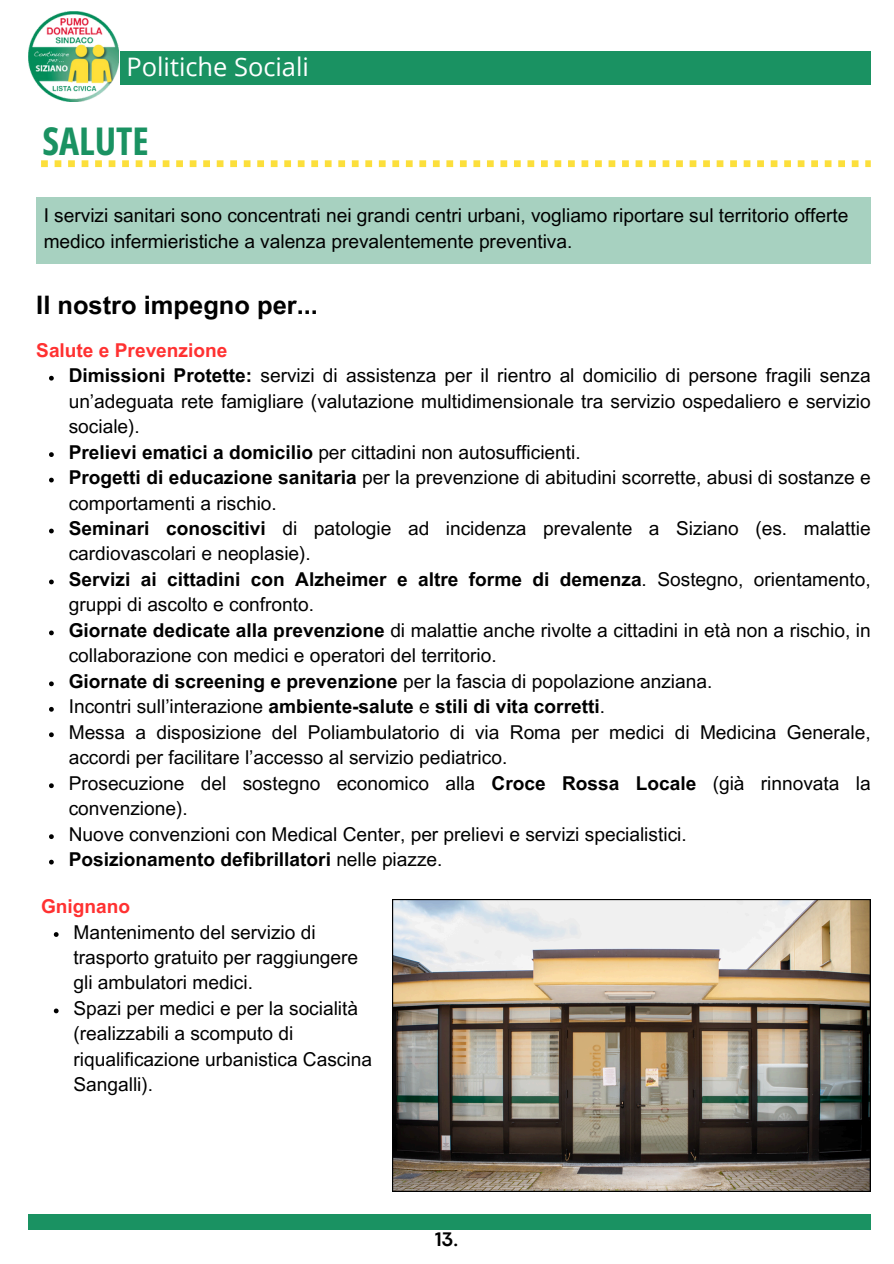
<style>
.page{position:relative;width:894px;height:1264px;background:#fff}
.page>*{position:absolute;margin:0;border:0;box-sizing:border-box;transform-origin:0 0}
.t1{font:700 38.25px "Open Sans Condensed";color:#1a9262}
.t2{font:700 25.5px "Arial MT Pro";color:#000}
.t3{font:25.5px "Open Sans";color:#fff}
.t4{font:700 20.55px "Codec Pro";color:#000}
.t5{font:19.05px/25.5px "Arial MT Pro";color:#000}
.t6{font:700 19.05px/25.5px "Arial MT Pro";color:#000}
.t7{font:700 19.05px "Arial MT Pro";color:#ff3131}
.s1{font-weight:700}
.s2{font-weight:400}
</style>
<div class="page">
<div style="left:36px;top:197px;width:834px;height:67px;background:#a7d1c0"></div>
<div style="left:121px;top:52px;width:749px;height:33px;background:#1a9262"></div>
<img style="left:28px;top:12px;width:90px;height:90px">
<svg style="left:41px;top:160px;width:829px;height:7px"></svg>
<svg style="left:49px;top:376px;width:5px;height:4px"></svg>
<svg style="left:49px;top:452px;width:5px;height:5px"></svg>
<svg style="left:49px;top:477px;width:5px;height:5px"></svg>
<svg style="left:49px;top:528px;width:5px;height:5px"></svg>
<svg style="left:49px;top:579px;width:5px;height:5px"></svg>
<svg style="left:49px;top:630px;width:5px;height:5px"></svg>
<svg style="left:49px;top:681px;width:5px;height:5px"></svg>
<svg style="left:49px;top:707px;width:5px;height:4px"></svg>
<svg style="left:49px;top:732px;width:5px;height:5px"></svg>
<svg style="left:49px;top:783px;width:5px;height:5px"></svg>
<svg style="left:49px;top:834px;width:5px;height:5px"></svg>
<svg style="left:49px;top:859px;width:5px;height:5px"></svg>
<div style="left:28px;top:1214px;width:842px;height:15px;background:#1a9262"></div>
<img style="left:392px;top:899px;width:478px;height:292px">
<svg style="left:54px;top:932px;width:5px;height:4px"></svg>
<svg style="left:54px;top:1008px;width:5px;height:5px"></svg>
<p class="t3" style="left:126px;top:49px;width:184px">Politiche Sociali</p>
<h1 class="t1" style="left:42px;top:114px;width:108px">SALUTE</h1>
<p class="t5" style="left:44px;top:205px;width:806px">I servizi sanitari sono concentrati nei grandi centri urbani, vogliamo riportare sul territorio offerte medico infermieristiche a valenza prevalentemente preventiva.</p>
<p class="t2" style="left:36px;top:295px;width:283px">Il nostro impegno per...</p>
<p class="t7" style="left:36px;top:343px;width:193px">Salute e Prevenzione</p>
<h2 class="t5" style="left:69px;top:365px;width:803px;text-align:justify"><span class="s1">Dimissioni Protette:</span> servizi di assistenza per il rientro al domicilio di persone fragili senza un’adeguata rete famigliare (valutazione multidimensionale tra servizio ospedaliero e servizio sociale).</h2>
<h4 class="t5" style="left:69px;top:441px;width:513px"><span class="s1">Prelievi ematici a domicilio</span> per cittadini non autosufficienti.</h4>
<p class="t5" style="left:69px;top:467px;width:803px"><span class="s1">Progetti di educazione sanitaria</span> per la prevenzione di abitudini scorrette, abusi di sostanze e comportamenti a rischio.</p>
<p class="t5" style="left:69px;top:518px;width:803px"><span class="s1">Seminari conoscitivi</span> di patologie ad incidenza prevalente a Siziano (es. malattie cardiovascolari e neoplasie).</p>
<p class="t6" style="left:69px;top:569px;width:803px">Servizi ai cittadini con Alzheimer e altre forme di demenza<span class="s2">. Sostegno, orientamento, gruppi di ascolto e confronto.</span></p>
<p class="t5" style="left:69px;top:620px;width:803px"><span class="s1">Giornate dedicate alla prevenzione</span> di malattie anche rivolte a cittadini in età non a rischio, in collaborazione con medici e operatori del territorio.</p>
<p class="t5" style="left:69px;top:670px;width:645px"><span class="s1">Giornate di screening e prevenzione</span> per la fascia di popolazione anziana.</p>
<p class="t6" style="left:69px;top:696px;width:537px"><span class="s2">Incontri sull’interazione</span> ambiente-salute <span class="s2">e</span> stili di vita corretti<span class="s2">.</span></p>
<p class="t5" style="left:69px;top:721px;width:803px">Messa a disposizione del Poliambulatorio di via Roma per medici di Medicina Generale, accordi per facilitare l’accesso al servizio pediatrico.</p>
<p class="t5" style="left:69px;top:772px;width:803px">Prosecuzione del sostegno economico alla <span class="s1">Croce Rossa Locale</span> (già rinnovata la convenzione).</p>
<p class="t5" style="left:69px;top:823px;width:619px">Nuove convenzioni con Medical Center, per prelievi e servizi specialistici.</p>
<p class="t6" style="left:69px;top:849px;width:375px">Posizionamento defibrillatori <span class="s2">nelle piazze.</span></p>
<p class="t7" style="left:41px;top:899px;width:91px">Gnignano</p>
<h4 class="t5" style="left:73px;top:921px;width:286px">Mantenimento del servizio di trasporto gratuito per raggiungere gli ambulatori medici.</h4>
<p class="t5" style="left:73px;top:997px;width:300px">Spazi per medici e per la socialità (realizzabili a scomputo di riqualificazione urbanistica Cascina<br>Sangalli).</p>
<p class="t4" style="left:435px;top:1232px;width:25px">13.</p>
</div>
